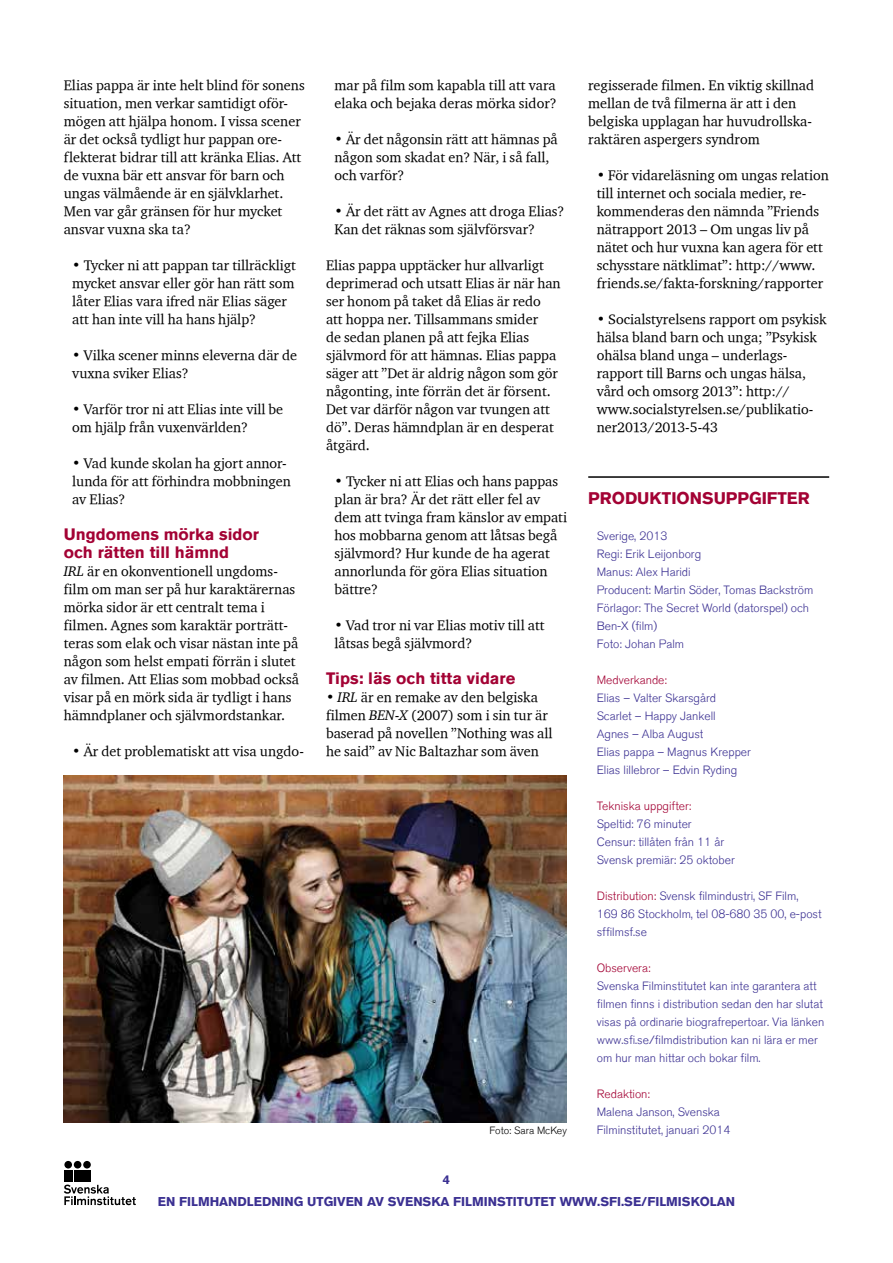
<style>
.page{position:relative;width:893px;height:1263px;background:#fff}
.page>*{position:absolute;margin:0;border:0;box-sizing:border-box;transform-origin:0 0}
.t1{font:700 16.8px "Akzidenz Grotesk BQ";color:#a30234}
.t2{font:700 16.5px/18px "Akzidenz Grotesk BQ";color:#a30234}
.t3{font:14.25px/18px "Charter ITCTT";color:#000}
.t4{font:700 12.75px/22.6px "Akzidenz Grotesk BQ";color:#3b3092;text-align:center}
.t5{font:300 12px/18px "Akzidenz Grotesk BQ";color:#3b3092}
.t6{font:300 12px "Akzidenz Grotesk BQ";color:#a30234}
.t7{font:300 10.5px "Akzidenz Grotesk BQ";color:#000}
.s1{font-family:"Charter ITCTT Italic"}
.s2{color:#a30234}
</style>
<div class="page">
<svg style="left:64px;top:1184px;width:72px;height:21px"></svg>
<div style="left:64px;top:1170px;width:8px;height:11px;background:#000"></div>
<div style="left:74px;top:1170px;width:16px;height:11px;background:#000"></div>
<div style="left:64px;top:1161px;width:8px;height:7px;background:#000;border-radius:50%"></div>
<div style="left:74px;top:1161px;width:7px;height:7px;background:#000;border-radius:50%"></div>
<div style="left:83px;top:1161px;width:8px;height:7px;background:#000;border-radius:50%"></div>
<img style="left:64px;top:775px;width:503px;height:348px">
<hr style="left:588px;top:476px;width:241px;height:2px;background:#000">
<p class="t3" style="left:334px;top:76px;width:224px">mar på film som kapabla till att vara elaka och bejaka deras mörka sidor?</p>
<p class="t3" style="left:334px;top:130px;width:225px">• Är det någonsin rätt att hämnas på någon som skadat en? När, i så fall, och varför?</p>
<p class="t3" style="left:334px;top:202px;width:232px">• Är det rätt av Agnes att droga Elias?<br>Kan det räknas som självförsvar?</p>
<p class="t3" style="left:326px;top:256px;width:236px">Elias pappa upptäcker hur allvarligt deprimerad och utsatt Elias är när han ser honom på taket då Elias är redo att hoppa ner. Tillsammans smider<br>de sedan planen på att fejka Elias självmord för att hämnas. Elias pappa säger att ”Det är aldrig någon som gör någonting, inte förrän det är försent.<br>Det var därför någon var tvungen att dö”. Deras hämndplan är en desperat åtgärd.</p>
<p class="t3" style="left:334px;top:472px;width:234px">• Tycker ni att Elias och hans pappas plan är bra? Är det rätt eller fel av dem att tvinga fram känslor av empati hos mobbarna genom att låtsas begå självmord? Hur kunde de ha agerat annorlunda för göra Elias situation bättre?</p>
<p class="t3" style="left:334px;top:616px;width:212px">• Vad tror ni var Elias motiv till att låtsas begå självmord?</p>
<p class="t2" style="left:326px;top:669px;width:191px">Tips: läs och titta vidare</p>
<p class="t3" style="left:326px;top:688px;width:228px">• <span class="s1">IRL</span> är en remake av den belgiska filmen <span class="s1">BEN-X</span> (2007) som i sin tur är baserad på novellen ”Nothing was all he said” av Nic Baltazhar som även</p>
<p class="t3" style="left:588px;top:76px;width:227px">regisserade filmen. En viktig skillnad mellan de två filmerna är att i den belgiska upplagan har huvudrollska&shy;raktären aspergers syndrom</p>
<p class="t3" style="left:597px;top:166px;width:234px">• För vidareläsning om ungas relation till internet och sociala medier, re&shy;kommenderas den nämnda ”Friends nätrapport 2013 – Om ungas liv på nätet och hur vuxna kan agera för ett schysstare nätklimat”: http://www. friends.se/fakta-forskning/rapporter</p>
<p class="t3" style="left:597px;top:310px;width:231px">• Socialstyrelsens rapport om psykisk hälsa bland barn och unga; ”Psykisk ohälsa bland unga – underlags&shy;rapport till Barns och ungas hälsa, vård och omsorg 2013”: http:// www.socialstyrelsen.se/publikatio&shy;ner2013/2013-5-43</p>
<p class="t3" style="left:64px;top:76px;width:242px">Elias pappa är inte helt blind för sonens situation, men verkar samtidigt oför&shy;mögen att hjälpa honom. I vissa scener är det också tydligt hur pappan ore&shy;flekterat bidrar till att kränka Elias. Att de vuxna bär ett ansvar för barn och ungas välmående är en självklarhet.<br>Men var går gränsen för hur mycket ansvar vuxna ska ta?</p>
<p class="t3" style="left:72px;top:256px;width:225px">• Tycker ni att pappan tar tillräckligt mycket ansvar eller gör han rätt som låter Elias vara ifred när Elias säger att han inte vill ha hans hjälp?</p>
<p class="t3" style="left:72px;top:346px;width:226px">• Vilka scener minns eleverna där de vuxna sviker Elias?</p>
<p class="t3" style="left:72px;top:400px;width:212px">• Varför tror ni att Elias inte vill be om hjälp från vuxenvärlden?</p>
<p class="t3" style="left:72px;top:454px;width:220px">• Vad kunde skolan ha gjort annor&shy;lunda för att förhindra mobbningen av Elias?</p>
<p class="t2" style="left:64px;top:525px;width:197px">Ungdomens mörka sidor och rätten till hämnd</p>
<p class="t3" style="left:64px;top:562px;width:237px"><span class="s1">IRL</span> är en okonventionell ungdoms&shy;film om man ser på hur karaktärernas mörka sidor är ett centralt tema i filmen. Agnes som karaktär porträt - teras som elak och visar nästan inte på någon som helst empati förrän i slutet av filmen. Att Elias som mobbad också visar på en mörk sida är tydligt i hans hämndplaner och självmordstankar.</p>
<p class="t3" style="left:72px;top:742px;width:233px">• Är det problematiskt att visa ungdo-</p>
<p class="t1" style="left:588px;top:488px;width:223px">PRODUKTIONSUPPGIFTER</p>
<p class="t5" style="left:597px;top:527px;width:218px">Sverige, 2013<br>Regi: Erik Leijonborg<br>Manus: Alex Haridi<br>Producent: Martin Söder, Tomas Backström<br>Förlagor: The Secret World (datorspel) och<br>Ben-X (film)<br>Foto: Johan Palm</p>
<p class="t6" style="left:597px;top:673px;width:72px">Medverkande:</p>
<p class="t5" style="left:597px;top:689px;width:156px">Elias – Valter Skarsgård<br>Scarlet – Happy Jankell<br>Agnes – Alba August<br>Elias pappa – Magnus Krepper<br>Elias lillebror – Edvin Ryding</p>
<p class="t6" style="left:597px;top:799px;width:96px">Tekniska uppgifter:</p>
<p class="t5" style="left:597px;top:815px;width:140px">Speltid: 76 minuter<br>Censur: tillåten från 11 år<br>Svensk premiär: 25 oktober</p>
<p class="t5" style="left:597px;top:887px;width:226px"><span class="s2">Distribution:</span> Svensk filmindustri, SF Film,<br>169 86 Stockholm, tel 08-680 35 00, e-post sffilmsf.se</p>
<p class="t6" style="left:597px;top:961px;width:55px">Observera:</p>
<p class="t5" style="left:597px;top:977px;width:229px">Svenska Filminstitutet kan inte garantera att filmen finns i distribution sedan den har slutat visas på ordinarie biografrepertoar. Via länken www.sfi.se/filmdistribution kan ni lära er mer om hur man hittar och bokar film.</p>
<p class="t6" style="left:597px;top:1087px;width:55px">Redaktion:</p>
<p class="t5" style="left:597px;top:1103px;width:135px">Malena Janson, Svenska<br>Filminstitutet, januari 2014</p>
<p class="t4" style="left:158px;top:1168px;width:579px">4<br>EN FILMHANDLEDNING UTGIVEN AV SVENSKA FILMINSTITUTET WWW.SFI.SE/FILMISKOLAN</p>
<p class="t7" style="left:489px;top:1124px;width:79px">Foto: Sara McKey</p>
</div>
